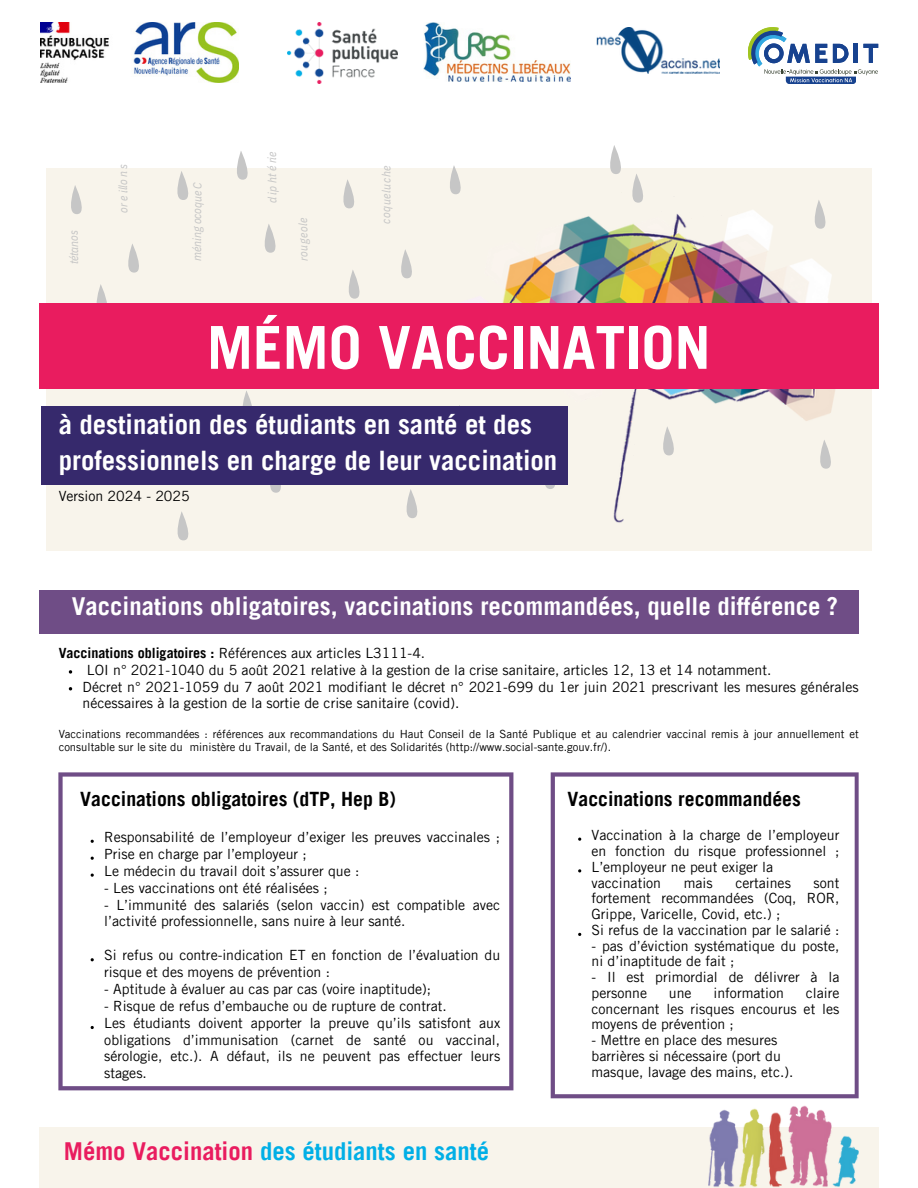
<style>
.page{position:relative;width:918px;height:1188px;background:#fff}
.page>*{position:absolute;margin:0;border:0;box-sizing:border-box;transform-origin:0 0}
.t1{font:700 59.25px "Trade Gothic LT Pro";color:#fff}
.t2{font:700 26.85px/36px "Trade Gothic LT Pro";color:#fff}
.t3{font:700 24.75px "Trade Gothic LT Pro";color:#fff}
.t4{font:700 24.75px "Trade Gothic LT Pro";color:#01afe6}
.t5{font:700 19.8px "Trade Gothic LT Pro";color:#000}
.t6{font:14.1px/15.8px "Trade Gothic LT Pro";color:#000}
.t7{font:italic 11.7px "IBM Plex Sans Cond";letter-spacing:-.02em;color:#c6c6c6}
.t8{font:italic 11.7px "IBM Plex Sans Cond";letter-spacing:.04em;color:#c6c6c6}
.t9{font:11.25px/13.2px "Trade Gothic LT Pro";color:#000}
.s1{font-weight:700}
.s2{color:#e91c5f}
</style>
<div class="page">
<img style="left:287px;top:22px;width:111px;height:62px">
<img style="left:597px;top:28px;width:122px;height:46px">
<img style="left:424px;top:22px;width:146px;height:60px">
<div style="left:47px;top:168px;width:824px;height:383px;background:#f8f4eb"></div>
<svg style="left:177px;top:511px;width:11px;height:29px"></svg>
<svg style="left:406px;top:489px;width:12px;height:29px"></svg>
<svg style="left:242px;top:391px;width:10px;height:15px"></svg>
<div style="left:270px;top:464px;width:12px;height:29px;background:#c6c6c6"></div>
<svg style="left:128px;top:244px;width:11px;height:29px"></svg>
<svg style="left:96px;top:284px;width:11px;height:19px"></svg>
<svg style="left:401px;top:249px;width:11px;height:29px"></svg>
<svg style="left:177px;top:171px;width:11px;height:29px"></svg>
<svg style="left:450px;top:166px;width:10px;height:16px"></svg>
<svg style="left:71px;top:185px;width:11px;height:29px"></svg>
<svg style="left:343px;top:179px;width:11px;height:29px"></svg>
<svg style="left:634px;top:174px;width:6px;height:8px"></svg>
<svg style="left:610px;top:145px;width:11px;height:29px"></svg>
<svg style="left:237px;top:151px;width:11px;height:29px"></svg>
<svg style="left:349px;top:270px;width:11px;height:29px"></svg>
<svg style="left:264px;top:224px;width:12px;height:29px"></svg>
<img style="left:450px;top:182px;width:422px;height:361px">
<div style="left:39px;top:1128px;width:840px;height:60px;background:#f8f4eb"></div>
<div style="left:39px;top:303px;width:840px;height:86px;background:#e91c5f"></div>
<div style="left:39px;top:590px;width:820px;height:44px;background:#6f4d86"></div>
<div style="left:41px;top:406px;width:526px;height:79px;background:#36296c"></div>
<img style="left:708px;top:1105px;width:151px;height:82px">
<svg style="left:58px;top:772px;width:455px;height:318px"></svg>
<svg style="left:551px;top:772px;width:308px;height:326px"></svg>
<svg style="left:748px;top:27px;width:130px;height:57px"></svg>
<img style="left:41px;top:22px;width:198px;height:61px">
<svg style="left:69px;top:670px;width:3px;height:4px"></svg>
<p class="t7" style="left:66px;top:265px;width:36px;rotate:-91deg">tétanos</p>
<p class="t7" style="left:116px;top:213px;width:50px;rotate:-91deg">oreil ol ns</p>
<h1 class="t7" style="left:189px;top:261px;width:80px;rotate:-90deg">méning ocoque C</h1>
<p class="t7" style="left:265px;top:204px;width:54px;rotate:-91deg">d pi ht é rie</p>
<p class="t7" style="left:296px;top:261px;width:45px;rotate:-91deg">rougeole</p>
<h3 class="t8" style="left:378px;top:224px;width:60px;rotate:-90deg">coqueluche</h3>
<h1 class="t1" style="left:207px;top:326px;width:505px">MÉMO VACCINATION</h1>
<h2 class="t2" style="left:59px;top:410px;width:500px">à destination des étudiants en santé et des professionnels en charge de leur vaccination</h2>
<p class="t6" style="left:59px;top:490px;width:133px">Version 2024 - 2025</p>
<h5 class="t3" style="left:72px;top:597px;width:768px">Vaccinations obligatoires, vaccinations recommandées, quelle différence ?</h5>
<h4 class="t6" style="left:59px;top:647px;width:368px"><span class="s1">Vaccinations obligatoires :</span> Références aux articles L3111-4.</h4>
<h5 class="t6" style="left:87px;top:664px;width:686px">LOI n° 2021-1040 du 5 août 2021 relative à la gestion de la crise sanitaire, articles 12, 13 et 14 notamment.</h5>
<h4 class="t6" style="left:83px;top:681px;width:778px">Décret n° 2021-1059 du 7 août 2021 modifiant le décret n° 2021-699 du 1er juin 2021 prescrivant les mesures générales</h4>
<h5 class="t6" style="left:83px;top:697px;width:378px">nécessaires à la gestion de la sortie de crise sanitaire (covid).</h5>
<p class="t9" style="left:59px;top:729px;width:802px">Vaccinations recommandées : références aux recommandations du Haut Conseil de la Santé Publique et au calendrier vaccinal remis à jour annuellement et consultable sur le site du ministère du Travail, de la Santé, et des Solidarités (http://www.social-sante.gouv.fr/).</p>
<h3 class="t5" style="left:80px;top:792px;width:317px">Vaccinations obligatoires (dTP, Hep B)</h3>
<h3 class="t5" style="left:568px;top:792px;width:235px">Vaccinations recommandées</h3>
<p class="t6" style="left:104px;top:831px;width:397px;line-height:16.8px">Responsabilité de l’employeur d’exiger les preuves vaccinales ;<br>Prise en charge par l’employeur ;<br>Le médecin du travail doit s’assurer que :</p>
<p class="t6" style="left:104px;top:882px;width:225px">- Les vaccinations ont été réalisées ;</p>
<p class="t6" style="left:104px;top:899px;width:287px">- L’immunité des salariés (selon vaccin) est</p>
<p class="t6" style="left:104px;top:898px;width:397px;line-height:16.8px;text-indent:293px">compatible avec l’activité professionnelle, sans nuire à leur santé.</p>
<p class="t6" style="left:104px;top:949px;width:397px;line-height:16.8px">Si refus ou contre-indication ET en fonction de l’évaluation du risque et des moyens de prévention :</p>
<p class="t6" style="left:104px;top:983px;width:328px">- Aptitude à évaluer au cas par cas (voire inaptitude);</p>
<p class="t6" style="left:104px;top:999px;width:344px;line-height:16.8px">- Risque de refus d’embauche ou de rupture de contrat.<br>Les étudiants doivent</p>
<p class="t6" style="left:104px;top:1016px;width:397px;line-height:16.8px;text-align:justify;text-indent:147px">apporter la preuve qu’ils satisfont aux obligations d’immunisation (carnet de santé ou vaccinal, sérologie, etc.). A défaut, ils ne peuvent pas effectuer leurs stages.</p>
<h2 class="t4" style="left:64px;top:1142px;width:427px"><span class="s2">Mémo Vaccination</span> des étudiants en santé</h2>
<h2 class="t6" style="left:592px;top:829px;width:249px">Vaccination à la charge de l’employeur en fonction du risque professionnel ;<br>L’employeur ne peut exiger la vaccination</h2>
<h2 class="t6" style="left:684px;top:877px;width:30px">mais</h2>
<h2 class="t6" style="left:735px;top:877px;width:57px">certaines</h2>
<h2 class="t6" style="left:592px;top:877px;width:249px;text-indent:222px">sont fortement recommandées (Coq, ROR,<br>Grippe, Varicelle, Covid, etc.) ;<br>Si refus de la vaccination par le salarié :</h2>
<h2 class="t6" style="left:592px;top:940px;width:249px">- pas d’éviction systématique du poste, ni d’inaptitude de fait ;</h2>
<h2 class="t6" style="left:592px;top:971px;width:249px">- Il est primordial de délivrer à la personne</h2>
<h2 class="t6" style="left:592px;top:987px;width:249px;text-align:justify;text-indent:214px">claire concernant les risques encourus et les moyens de prévention ;</h2>
<p class="t6" style="left:592px;top:1034px;width:203px">- Mettre en place des mesures barrières si nécessaire (port du masque, lavage des mains, etc.).</p>
<h2 class="t6" style="left:669px;top:987px;width:24px">une</h2>
<h2 class="t6" style="left:714px;top:987px;width:72px">information</h2>
</div>
